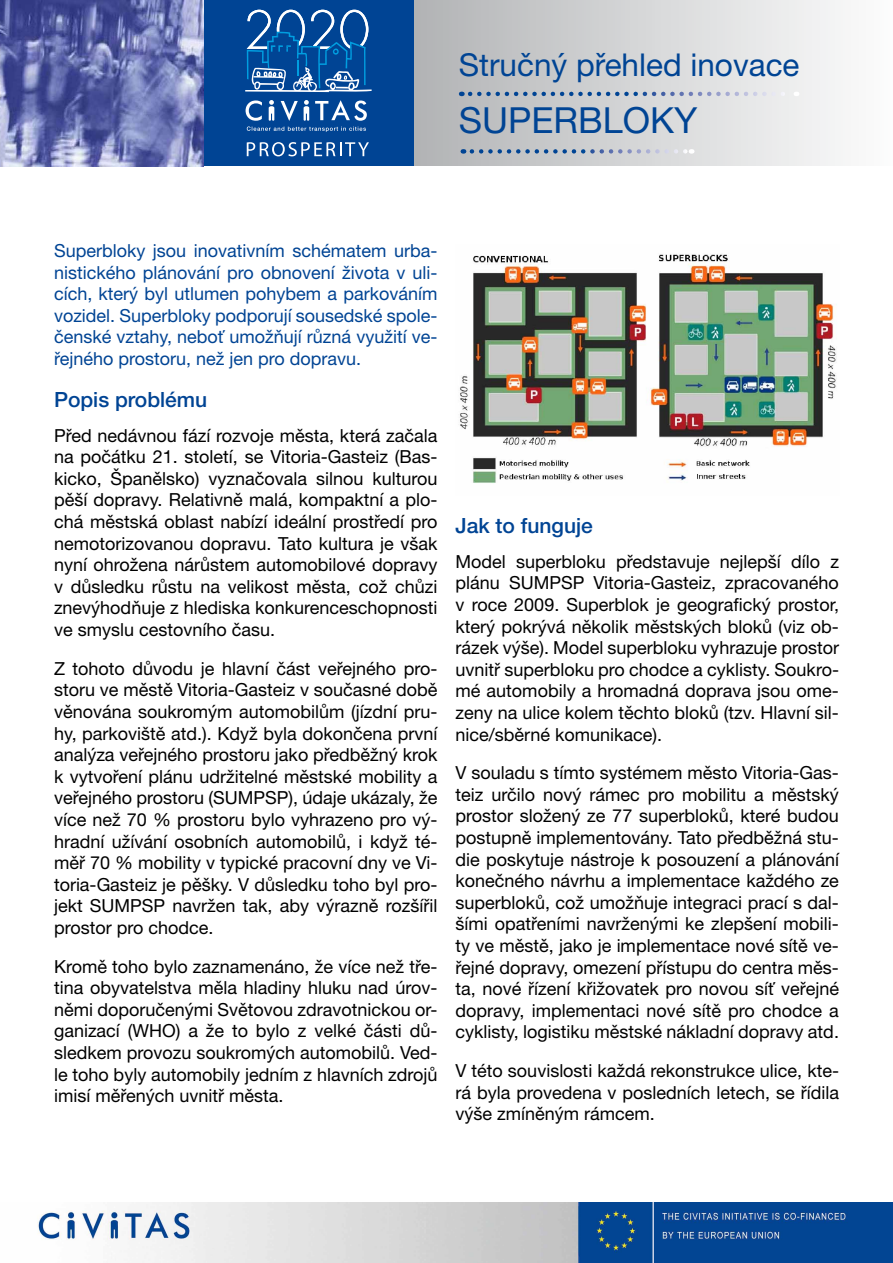
<style>
.page{position:relative;width:893px;height:1263px;background:#fff}
.page>*{position:absolute;margin:0;border:0;box-sizing:border-box;transform-origin:0 0}
.t1{font:36px "Helvetica Neue LT Pro";color:#004494}
.t2{font:31.5px "Helvetica Neue LT Pro";color:#004494}
.t3{font:500 21px "Helvetica Neue LT Pro";color:#004494}
.t4{font:18px/21.6px "Helvetica Neue LT Pro";color:#000;text-align:justify}
.t5{font:18px/21.6px "Helvetica Neue LT Pro";color:#004494;text-align:justify}
</style>
<div class="page">
<img style="left:37px;top:1203px;width:856px;height:60px">
<div style="left:413px;top:0;width:480px;height:165px;background:linear-gradient(to right,#b1b3b5,#fdfdfd)"></div>
<img style="left:460px;top:254px;width:377px;height:229px">
<div style="left:200px;top:0;width:214px;height:165px;background:#004494"></div>
<img style="left:0;top:0;width:203px;height:166px">
<svg style="left:246px;top:100px;width:121px;height:32px"></svg>
<svg style="left:245px;top:10px;width:127px;height:82px"></svg>
<svg style="left:247px;top:142px;width:122px;height:14px"></svg>
<svg style="left:470px;top:92px;width:327px;height:4px"></svg>
<svg style="left:472px;top:149px;width:220px;height:5px"></svg>
<h2 class="t2" style="left:459px;top:46px;width:342px">Stručný přehled inovace</h2>
<h1 class="t1" style="left:459px;top:99px;width:48px">SUPER</h1>
<h1 class="t1" style="left:578px;top:99px;width:121px">BLOKY</h1>
<p class="t5" style="left:54px;top:240px;width:385px">Superbloky jsou inovativním schématem urba&shy;nistického plánování pro obnovení života v uli&shy;cích, který byl utlumen pohybem a parkováním vozidel. Superbloky podporují sousedské spole&shy;čenské vztahy, neboť umožňují různá využití ve&shy;řejného prostoru, než jen pro dopravu.</p>
<p class="t3" style="left:54px;top:387px;width:155px">Popis problému</p>
<p class="t4" style="left:54px;top:424px;width:385px">Před nedávnou fází rozvoje města, která začala na počátku 21. století, se Vitoria-Gasteiz (Bas&shy;kicko, Španělsko) vyznačovala silnou kulturou pěší dopravy. Relativně malá, kompaktní a plo&shy;chá městská oblast nabízí ideální prostředí pro nemotorizovanou dopravu. Tato kultura je však nyní ohrožena nárůstem automobilové dopravy v důsledku růstu na velikost města, což chůzi znevýhodňuje z hlediska konkurenceschopnosti ve smyslu cestovního času.</p>
<p class="t4" style="left:54px;top:657px;width:386px">Z tohoto důvodu je hlavní část veřejného pro&shy;storu ve městě Vitoria-Gasteiz v současné době věnována soukromým automobilům (jízdní pru&shy;hy, parkoviště atd.). Když byla dokončena první analýza veřejného prostoru jako předběžný krok k vytvoření plánu udržitelné městské mobility a veřejného prostoru (SUMPSP), údaje ukázaly, že více než 70 % prostoru bylo vyhrazeno pro vý&shy;hradní užívání osobních automobilů, i když té&shy;měř 70 % mobility v typické pracovní dny ve Vi&shy;toria-Gasteiz je pěšky. V důsledku toho byl pro&shy;jekt SUMPSP navržen tak, aby výrazně rozšířil prostor pro chodce.</p>
<p class="t4" style="left:54px;top:955px;width:385px">Kromě toho bylo zaznamenáno, že více než tře&shy;tina obyvatelstva měla hladiny hluku nad úrov&shy;němi doporučenými Světovou zdravotnickou or&shy;ganizací (WHO) a že to bylo z velké části dů&shy;sledkem provozu soukromých automobilů. Ved&shy;le toho byly automobily jedním z hlavních zdrojů imisí měřených uvnitř města.</p>
<p class="t3" style="left:455px;top:513px;width:139px">Jak to funguje</p>
<p class="t4" style="left:455px;top:550px;width:385px">Model superbloku představuje nejlepší dílo z plánu SUMPSP Vitoria-Gasteiz, zpracovaného v roce 2009. Superblok je geografický prostor, který pokrývá několik městských bloků (viz ob&shy;rázek výše). Model superbloku vyhrazuje prostor uvnitř superbloku pro chodce a cyklisty. Soukro&shy;mé automobily a hromadná doprava jsou ome&shy;zeny na ulice kolem těchto bloků (tzv. H lavní sil&shy;nice/sběrné komunikace).</p>
<p class="t4" style="left:455px;top:762px;width:386px">V souladu s tímto systémem město Vitoria-Gas&shy;teiz určilo nový rámec pro mobilitu a městský prostor složený ze 77 superbloků, které budou postupně implementovány. Tato předběžná stu&shy;die poskytuje nástroje k posouzení a plánování konečného návrhu a implementace každého ze superbloků, což umožňuje integraci prací s dal&shy;šími opatřeními navrženými ke zlepšení mobili&shy;ty ve městě, jako je implementace nové sítě ve&shy;řejné dopravy, omezení přístupu do centra měs&shy;ta, nové řízení křižovatek pro novou síť veřejné dopravy, implementaci nové sítě pro chodce a cyklisty, logistiku městské nákladní dopravy atd.</p>
<p class="t4" style="left:455px;top:1060px;width:385px">V této souvislosti každá rekonstrukce ulice, kte&shy;rá byla provedena v posledních letech, se řídila výše zmíněným rámcem.</p>
</div>
